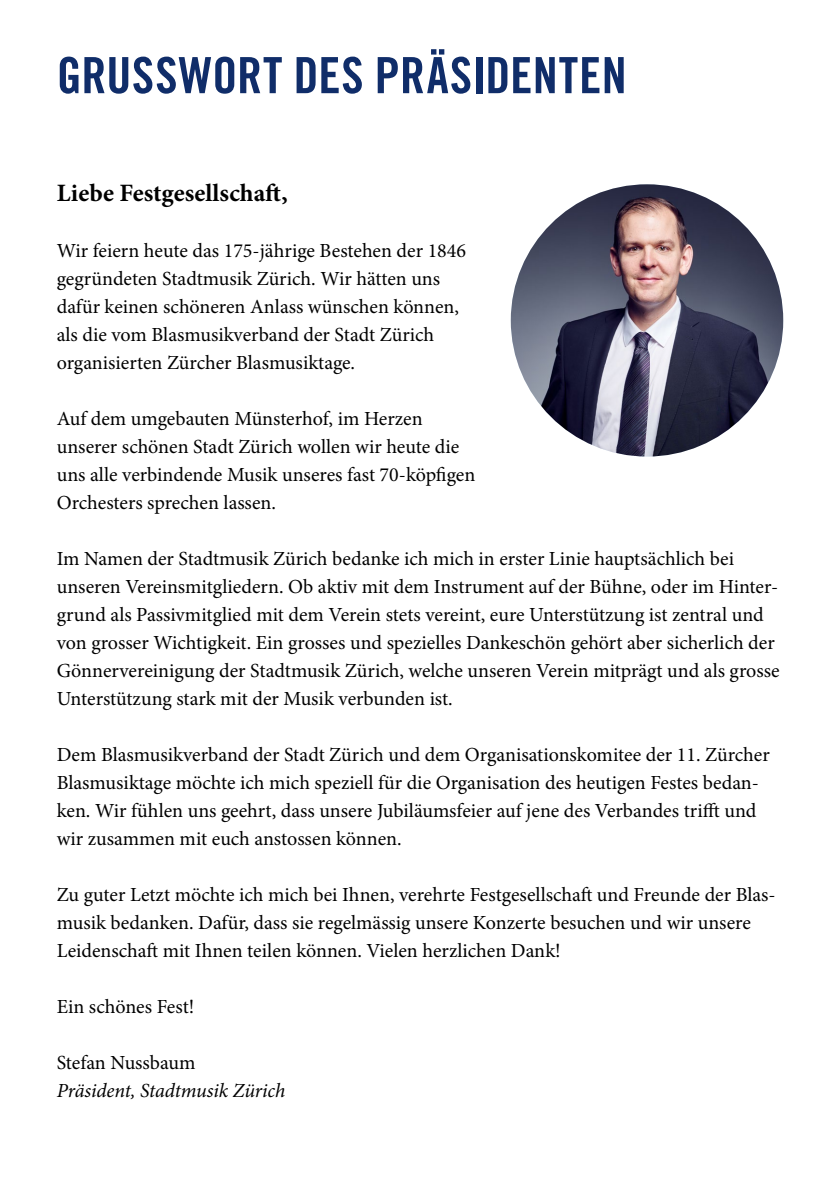
<style>
.page{position:relative;width:840px;height:1191px;background:#fff}
.page>*{position:absolute;margin:0;border:0;box-sizing:border-box;transform-origin:0 0}
.t1{font:50px "Trade Gothic LT Std Bd Cn 20";letter-spacing:.005em;color:#102d69}
.t2{font:700 25px "Minion Pro";color:#000}
.t3{font:20px/28px "Minion Pro";color:#000}
.t4{font:italic 20px "Minion Pro";letter-spacing:-.01em;color:#000}
</style>
<div class="page">
<img style="left:510px;top:184px;width:272px;height:272px;border-radius:136px">
<h1 class="t1" style="left:57px;top:45px;width:571px">GRUSSWORT DES PRÄSIDENTEN</h1>
<p class="t2" style="left:57px;top:175px;width:232px">Liebe Festgesellschaft,</p>
<p class="t3" style="left:57px;top:236px;width:410px">Wir feiern heute das 175-jährige Bestehen der 1846 gegründeten Stadtmusik Zürich. Wir hätten uns dafür keinen schöneren Anlass wünschen können, als die vom Blasmusikverband der Stadt Zürich organisierten Zürcher Blasmusiktage.</p>
<p class="t3" style="left:57px;top:404px;width:420px">Auf dem umgebauten Münsterhof, im Herzen unserer schönen Stadt Zürich wollen wir heute die uns alle verbindende Musik unseres fast 70-köpfigen Orchesters sprechen lassen.</p>
<p class="t3" style="left:57px;top:544px;width:724px">Im Namen der Stadtmusik Zürich bedanke ich mich in erster Linie hauptsächlich bei unseren Vereinsmitgliedern. Ob aktiv mit dem Instrument auf der Bühne, oder im Hinter&shy;grund als Passivmitglied mit dem Verein stets vereint, eure Unterstützung ist zentral und von grosser Wichtigkeit. Ein grosses und spezielles Dankeschön gehört aber sicherlich der Gönnervereinigung der Stadtmusik Zürich, welche unseren Verein mitprägt und als grosse Unterstützung stark mit der Musik verbunden ist.</p>
<p class="t3" style="left:57px;top:740px;width:714px">Dem Blasmusikverband der Stadt Zürich und dem Organisationskomitee der 11. Zürcher Blasmusiktage möchte ich mich speziell für die Organisation des heutigen Festes bedan&shy;ken. Wir fühlen uns geehrt, dass unsere Jubiläumsfeier auf jene des Verbandes trifft und wir zusammen mit euch anstossen können.</p>
<p class="t3" style="left:57px;top:880px;width:720px">Zu guter Letzt möchte ich mich bei Ihnen, verehrte Festgesellschaft und Freunde der Blas&shy;musik bedanken. Dafür, dass sie regelmässig unsere Konzerte besuchen und wir unsere<br>Leidenschaft mit Ihnen teilen können. Vielen herzlichen Dank!</p>
<p class="t3" style="left:57px;top:992px;width:139px">Ein schönes Fest!</p>
<p class="t3" style="left:57px;top:1048px;width:140px">Stefan Nussbaum</p>
<p class="t4" style="left:57px;top:1076px;width:230px">Präsident, Stadtmusik Zürich</p>
</div>
